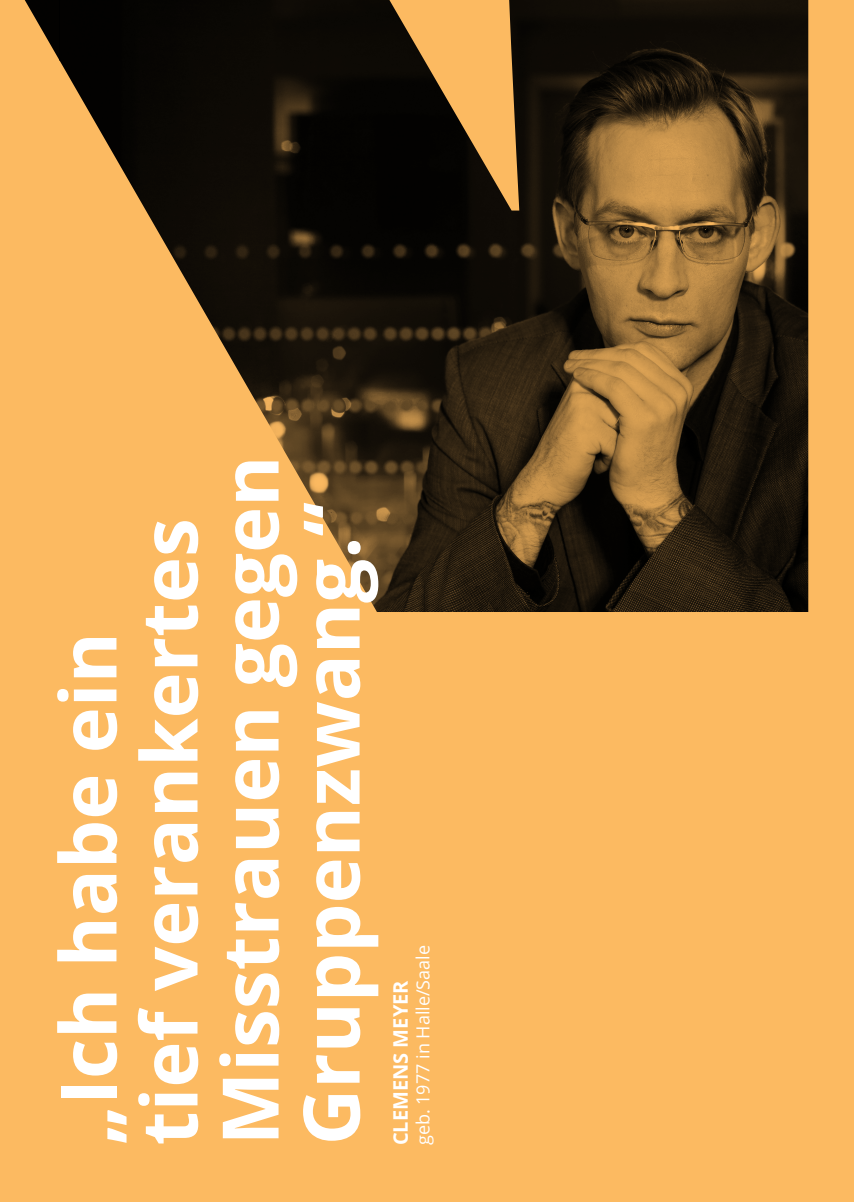
<style>
.page{position:relative;width:854px;height:1202px;background:#fff}
.page>*{position:absolute;margin:0;border:0;box-sizing:border-box;transform-origin:0 0}
.t1{font:700 78px/81px "Open Sans";color:#fff}
.t2{font:700 20px "Open Sans";color:#fff}
.t3{font:18px "Open Sans";color:#fff}
</style>
<div class="page">
<div style="left:0;top:0;width:853px;height:1202px;background:#fcba61"></div>
<img style="left:25px;top:0;width:34px;height:60px">
<img style="left:59px;top:0;width:749px;height:612px">
<p class="t1" style="left:46px;top:1145px;width:691px;rotate:-90deg">„Ich habe ein<br>tief verankertes<br>Misstrauen gegen<br>Gruppenzwang.“</p>
<p class="t3" style="left:410px;top:1145px;width:202px;rotate:-90deg">geb. 1977 in Halle/Saale</p>
<p class="t2" style="left:386px;top:1145px;width:166px;rotate:-90deg">CLEMENS MEYER</p>
</div>
